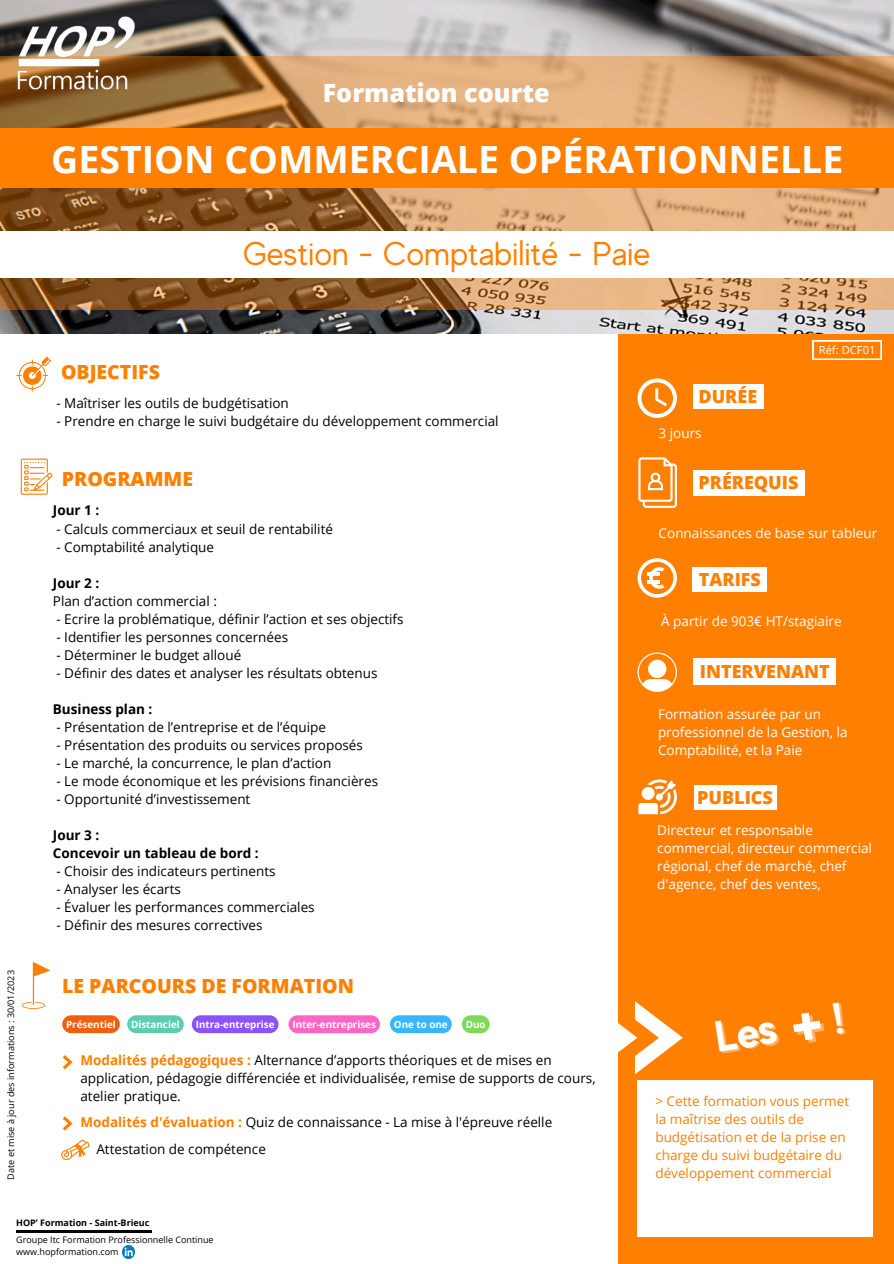
<style>
.page{position:relative;width:894px;height:1264px;background:#fff}
.page>*{position:absolute;margin:0;border:0;box-sizing:border-box;transform-origin:0 0}
.t1{font:700 37.5px "Open Sans";color:#fff}
.t2{font:33px "MADE Evolve Sans";color:#ff7f00}
.t3{font:800 25.2px "Open Sans";color:#fff}
.t4{font:800 19.5px "Open Sans";color:#ff7f00}
.t5{font:800 18px "Open Sans";color:#ff7f00}
.t6{font:13.5px/18px "Open Sans";color:#000}
.t7{font:13.5px/18px "Open Sans";color:#fff}
.t8{font:13.5px/18px "Open Sans";color:#ff7f00}
.t9{font:700 13.5px/18px "Open Sans";color:#000}
.t10{font:11.25px "Open Sans";color:#fff}
.t11{font:700 9.9px "Open Sans";color:#fff}
.t12{font:9.15px "Open Sans";color:#000}
.t13{font:9px "Open Sans";color:#000}
.t14{font:700 9px "Open Sans";color:#000}
.s1{font-weight:700}
.s2{font-weight:700;color:#ff7f00}
</style>
<div class="page">
<div style="left:618px;top:204px;width:275px;height:1059px;background:#ff7f00"></div>
<img style="left:0;top:0;width:893px;height:333px">
<svg style="left:0;top:57px;width:893px;height:253px;background:#bd8b5a"></svg>
<div style="left:0;top:128px;width:893px;height:60px;background:#ff7f00"></div>
<div style="left:0;top:231px;width:893px;height:47px;background:#fff"></div>
<svg style="left:637px;top:378px;width:39px;height:40px"></svg>
<div style="left:692px;top:384px;width:71px;height:25px;background:#fff"></div>
<svg style="left:637px;top:558px;width:39px;height:39px"></svg>
<svg style="left:647px;top:579px;width:12px;height:4px"></svg>
<hr style="left:647px;top:572px;width:12px;height:4px;background:#fff">
<div style="left:692px;top:567px;width:74px;height:24px;background:#fff"></div>
<svg style="left:638px;top:457px;width:38px;height:51px"></svg>
<div style="left:692px;top:470px;width:112px;height:25px;background:#fff"></div>
<svg style="left:16px;top:356px;width:35px;height:35px"></svg>
<svg style="left:21px;top:458px;width:31px;height:36px"></svg>
<svg style="left:22px;top:962px;width:28px;height:46px"></svg>
<svg style="left:812px;top:340px;width:69px;height:19px"></svg>
<svg style="left:637px;top:652px;width:39px;height:40px"></svg>
<div style="left:693px;top:784px;width:83px;height:25px;background:#fff"></div>
<svg style="left:618px;top:1001px;width:64px;height:73px"></svg>
<div style="left:637px;top:1080px;width:236px;height:157px;background:#fff"></div>
<svg style="left:638px;top:779px;width:38px;height:35px"></svg>
<svg style="left:122px;top:1245px;width:12px;height:13px"></svg>
<div style="left:693px;top:658px;width:142px;height:26px;background:#fff"></div>
<svg style="left:61px;top:1139px;width:28px;height:20px"></svg>
<img style="left:0;top:0;width:155px;height:115px">
<hr style="left:16px;top:1230px;width:135px;height:2px;background:#000">
<svg style="left:63px;top:1055px;width:10px;height:14px"></svg>
<svg style="left:63px;top:1116px;width:10px;height:14px"></svg>
<div style="left:62px;top:1015px;width:58px;height:18px;background:#ef5f0d;border-radius:9px"></div>
<div style="left:462px;top:1015px;width:27px;height:18px;background:#7ed957;border-radius:9px"></div>
<div style="left:127px;top:1015px;width:57px;height:18px;background:#5dccb2;border-radius:9px"></div>
<div style="left:288px;top:1015px;width:92px;height:18px;background:#ff66c4;border-radius:9px"></div>
<div style="left:192px;top:1015px;width:86px;height:18px;background:#8c52ff;border-radius:9px"></div>
<div style="left:390px;top:1015px;width:61px;height:18px;background:#38b6ff;border-radius:9px"></div>
<h6 class="t3" style="left:322px;top:75px;width:228px">Formation courte</h6>
<p class="t1" style="left:51px;top:132px;width:793px">GESTION COMMERCIALE OPÉRATIONNELLE</p>
<h6 class="t12" style="left:4px;top:1179px;width:211px;rotate:-90deg">Date et mise à jour des informations : 30/01/2023</h6>
<h5 class="t2" style="left:243px;top:235px;width:409px">Gestion - Comptabilité - Paie</h5>
<p class="t4" style="left:61px;top:358px;width:100px">OBJECTIFS</p>
<p class="t6" style="left:56px;top:394px;width:234px">- Maîtriser les outils de budgétisation</p>
<p class="t6" style="left:56px;top:412px;width:443px">- Prendre en charge le suivi budgétaire du développement commercial</p>
<h5 class="t4" style="left:62px;top:465px;width:133px">PROGRAMME</h5>
<h4 class="t9" style="left:53px;top:501px;width:48px">Jour 1 :</h4>
<h4 class="t6" style="left:56px;top:519px;width:278px">- Calculs commerciaux et seuil de rentabilité</h4>
<h2 class="t6" style="left:56px;top:537px;width:159px">- Comptabilité analytique</h2>
<h2 class="t6" style="left:53px;top:573px;width:165px"><span class="s1">Jour 2 :<br></span>Plan d’action commercial :</h2>
<h3 class="t6" style="left:56px;top:609px;width:348px">- Ecrire la problématique, définir l’action et ses objectifs</h3>
<h3 class="t6" style="left:56px;top:627px;width:233px">- Identifier les personnes concernées</h3>
<h3 class="t6" style="left:56px;top:645px;width:186px">- Déterminer le budget alloué</h3>
<h3 class="t6" style="left:56px;top:663px;width:322px">- Définir des dates et analyser les résultats obtenus</h3>
<h3 class="t9" style="left:53px;top:699px;width:101px">Business plan :</h3>
<p class="t6" style="left:56px;top:717px;width:271px">- Présentation de l’entreprise et de l’équipe</p>
<p class="t6" style="left:56px;top:735px;width:308px">- Présentation des produits ou services proposés</p>
<p class="t6" style="left:56px;top:753px;width:276px">- Le marché, la concurrence, le plan d’action</p>
<p class="t6" style="left:56px;top:771px;width:323px">- Le mode économique et les prévisions financières</p>
<p class="t6" style="left:56px;top:789px;width:195px">- Opportunité d’investissement</p>
<p class="t9" style="left:53px;top:825px;width:207px">Jour 3 :<br>Concevoir un tableau de bord :</p>
<p class="t6" style="left:56px;top:861px;width:220px">- Choisir des indicateurs pertinents</p>
<h5 class="t6" style="left:56px;top:879px;width:126px">- Analyser les écarts</h5>
<h5 class="t6" style="left:56px;top:897px;width:260px">- Évaluer les performances commerciales</h5>
<h5 class="t6" style="left:56px;top:915px;width:208px">- Définir des mesures correctives</h5>
<h6 class="t4" style="left:62px;top:972px;width:293px">LE PARCOURS DE FORMATION</h6>
<p class="t11" style="left:66px;top:1017px;width:51px">Présentiel</p>
<p class="t11" style="left:131px;top:1017px;width:50px">Distanciel</p>
<p class="t11" style="left:196px;top:1017px;width:80px">Intra-entreprise</p>
<p class="t11" style="left:292px;top:1017px;width:85px">Inter-entreprises</p>
<p class="t11" style="left:394px;top:1017px;width:55px">One to one</p>
<p class="t11" style="left:465px;top:1017px;width:21px">Duo</p>
<h5 class="t5" style="left:698px;top:384px;width:60px">DURÉE</h5>
<p class="t7" style="left:658px;top:424px;width:44px">3 jours</p>
<p class="t5" style="left:698px;top:470px;width:102px">PRÉREQUIS</p>
<p class="t10" style="left:818px;top:342px;width:58px">Réf: DCF01</p>
<h5 class="t7" style="left:658px;top:523px;width:220px">Connaissances de base sur tableur</h5>
<h6 class="t5" style="left:698px;top:567px;width:64px">TARIFS</h6>
<h6 class="t7" style="left:661px;top:611px;width:182px">À partir de 903€ HT/stagiaire</h6>
<h5 class="t5" style="left:699px;top:658px;width:131px">INTERVENANT</h5>
<h5 class="t7" style="left:657px;top:704px;width:191px">Formation assurée par un professionnel de la Gestion, la<br>Comptabilité, et la Paie</h5>
<h6 class="t5" style="left:697px;top:784px;width:77px">PUBLICS</h6>
<h6 class="t7" style="left:657px;top:821px;width:216px">Directeur et responsable commercial, directeur commercial régional, chef de marché, chef d'agence, chef des ventes,</h6>
<p class="t6" style="left:80px;top:1050px;width:516px"><span class="s2">Modalités pédagogiques :</span> Alternance d’apports théoriques et de mises en application, pédagogie différenciée et individualisée, remise de supports de cours, atelier pratique.</p>
<p class="t6" style="left:80px;top:1112px;width:473px"><span class="s2">Modalités d'évaluation :</span> Quiz de connaissance - La mise à l'épreuve réelle</p>
<p class="t6" style="left:96px;top:1140px;width:171px">Attestation de compétence</p>
<p class="t8" style="left:655px;top:1091px;width:195px">&gt; Cette formation vous permet la maîtrise des outils de budgétisation et de la prise en charge du suivi budgétaire du développement commercial</p>
<p class="t14" style="left:16px;top:1216px;width:135px">HOP’ Formation - Saint-Brieuc</p>
<h6 class="t13" style="left:16px;top:1233px;width:199px">Groupe Itc Formation Professionnelle Continue</h6>
<p class="t13" style="left:16px;top:1245px;width:104px">www.hopformation.com</p>
</div>
